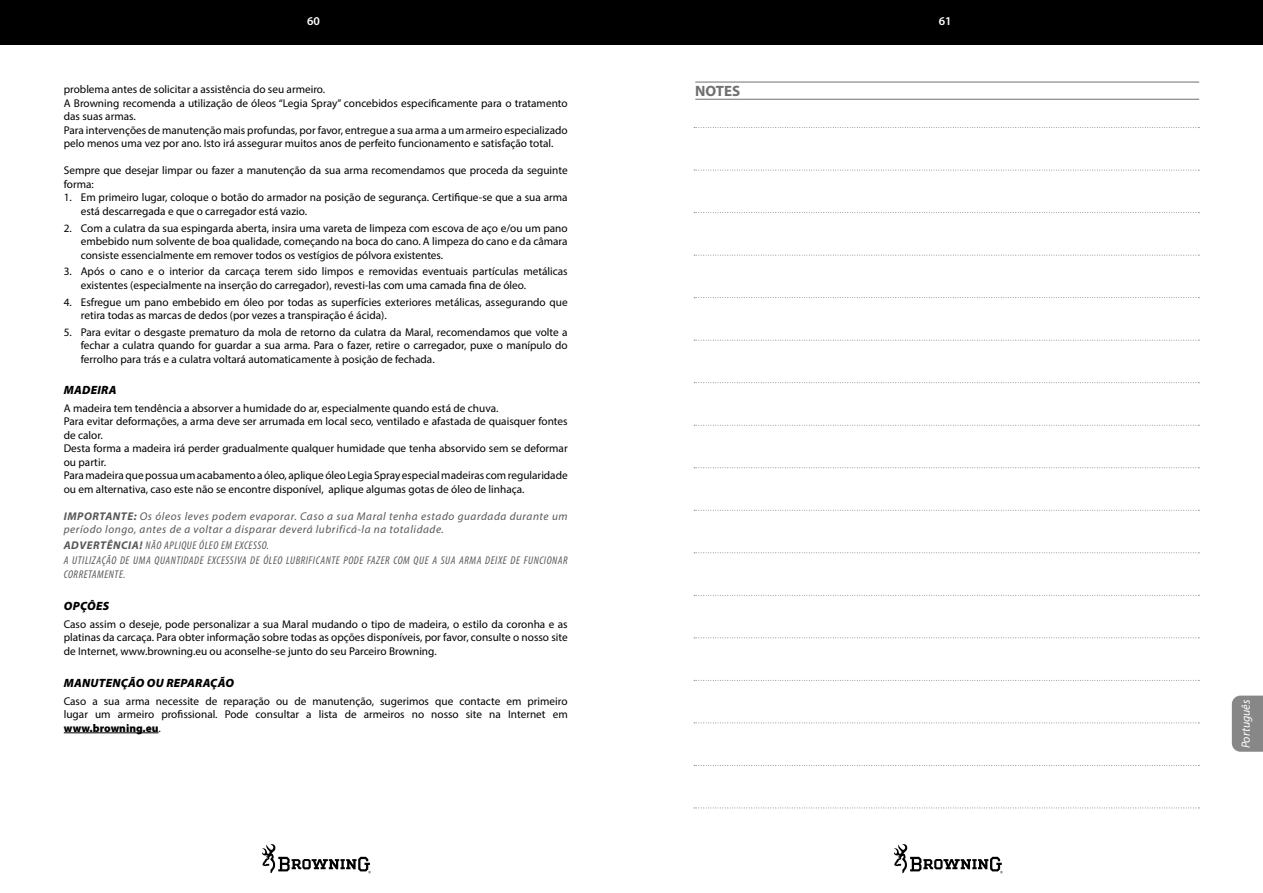
<style>
.page{position:relative;width:1263px;height:893px;background:#fff}
.page>*{position:absolute;margin:0;border:0;box-sizing:border-box;transform-origin:0 0}
.t1{font:700 15px "Myriad Pro";color:#706f6f}
.t2{font:italic 900 12px "Myriad Pro";letter-spacing:.02em;color:#000}
.t3{font:italic 12px "Myriad Pro";color:#fff}
.t4{font:600 12px "Myriad Pro";color:#fff}
.t5{font:11.25px/13.5px "Myriad Pro";color:#000}
.t6{font:italic 11.25px/13.5px "Myriad Pro";letter-spacing:.05em;color:#575756}
.t7{font:italic condensed 11.25px/15.6px "Myriad Pro";letter-spacing:.05em;color:#575756}
.s1{font-weight:700}
.s2{font-weight:700;font-stretch:normal}
.s3{font-weight:900}
</style>
<div class="page">
<div style="left:0;top:0;width:1263px;height:45px;background:#000"></div>
<svg style="left:262px;top:844px;width:109px;height:29px"></svg>
<svg style="left:894px;top:844px;width:109px;height:29px"></svg>
<div style="left:1232px;top:696px;width:31px;height:56px;background:#878787"></div>
<hr style="left:64px;top:732px;width:95px;height:1px;background:#000">
<hr style="left:695px;top:82px;width:504px;height:1px;background:#706f6f">
<hr style="left:695px;top:99px;width:504px;height:1px;background:#706f6f">
<svg style="left:694px;top:127px;width:505px;height:1px"></svg>
<svg style="left:694px;top:170px;width:505px;height:1px"></svg>
<svg style="left:694px;top:212px;width:505px;height:1px"></svg>
<svg style="left:694px;top:255px;width:505px;height:1px"></svg>
<svg style="left:694px;top:297px;width:505px;height:1px"></svg>
<svg style="left:694px;top:340px;width:505px;height:1px"></svg>
<svg style="left:694px;top:382px;width:505px;height:1px"></svg>
<svg style="left:694px;top:425px;width:505px;height:1px"></svg>
<svg style="left:694px;top:467px;width:505px;height:1px"></svg>
<svg style="left:694px;top:510px;width:505px;height:1px"></svg>
<svg style="left:694px;top:552px;width:505px;height:1px"></svg>
<svg style="left:694px;top:595px;width:505px;height:1px"></svg>
<svg style="left:694px;top:637px;width:505px;height:1px"></svg>
<svg style="left:694px;top:680px;width:505px;height:1px"></svg>
<svg style="left:694px;top:722px;width:505px;height:1px"></svg>
<svg style="left:694px;top:765px;width:505px;height:1px"></svg>
<svg style="left:694px;top:807px;width:505px;height:1px"></svg>
<p class="t4" style="left:307px;top:13px;width:14px">60</p>
<p class="t4" style="left:939px;top:13px;width:14px">61</p>
<p class="t5" style="left:64px;top:83px;width:505px">problema antes de solicitar a assistência do seu armeiro.<br>A Browning recomenda a utilização de óleos “Legia Spray” concebidos especificamente para o tratamento das suas armas.<br>Para intervenções de manutenção mais profundas, por favor, entregue a sua arma a um armeiro especializado pelo menos uma vez por ano. Isto irá assegurar muitos anos de perfeito funcionamento e satisfação total.</p>
<p class="t5" style="left:64px;top:164px;width:505px">Sempre que desejar limpar ou fazer a manutenção da sua arma recomendamos que proceda da seguinte forma:</p>
<p class="t5" style="left:81px;top:191px;width:488px;text-indent:-17px">1. Em primeiro lugar, coloque o botão do armador na posição de segurança. Certifique-se que a sua arma está descarregada e que o carregador está vazio.</p>
<p class="t5" style="left:81px;top:221px;width:488px;text-align:justify;text-indent:-17px">2. Com a culatra da sua espingarda aberta, insira uma vareta de limpeza com escova de aço e/ou um pano embebido num solvente de boa qualidade, começando na boca do cano. A limpeza do cano e da câmara consiste essencialmente em remover todos os vestígios de pólvora existentes.</p>
<p class="t5" style="left:81px;top:265px;width:488px;text-indent:-17px">3. Após o cano e o interior da carcaça terem sido limpos e removidas eventuais partículas metálicas existentes (especialmente na inserção do carregador), revesti-las com uma camada fina de óleo.</p>
<p class="t5" style="left:81px;top:295px;width:488px;text-indent:-17px">4. Esfregue um pano embebido em óleo por todas as superfícies exteriores metálicas, assegurando que retira todas as marcas de dedos (por vezes a transpiração é ácida).</p>
<p class="t5" style="left:81px;top:325px;width:488px;text-align:justify;text-indent:-17px">5. Para evitar o desgaste prematuro da mola de retorno da culatra da Maral, recomendamos que volte a fechar a culatra quando for guardar a sua arma. Para o fazer, retire o carregador, puxe o manípulo do ferrolho para trás e a culatra voltará automaticamente à posição de fechada.</p>
<p class="t2" style="left:64px;top:383px;width:54px">MADEIRA</p>
<p class="t5" style="left:64px;top:401px;width:505px">A madeira tem tendência a absorver a humidade do ar, especialmente quando está de chuva.<br>Para evitar deformações, a arma deve ser arrumada em local seco, ventilado e afastada de quaisquer fontes de calor.<br>Desta forma a madeira irá perder gradualmente qualquer humidade que tenha absorvido sem se deformar ou partir.<br>Para madeira que possua um acabamento a óleo, aplique óleo Legia Spray especial madeiras com regularidade ou em alternativa, caso este não se encontre disponível, aplique algumas gotas de óleo de linhaça.</p>
<p class="t6" style="left:64px;top:509px;width:505px"><span class="s1">IMPORTANTE:</span> Os óleos leves podem evaporar. Caso a sua Maral tenha estado guardada durante um período longo, antes de a voltar a disparar deverá lubrificá-la na totalidade.</p>
<p class="t7" style="left:64px;top:537px;width:505px"><span class="s2">ADVERTÊNCIA!</span> NÃO APLIQUE ÓLEO EM EXCESSO.<br>A UTILIZAÇÃO DE UMA QUANTIDADE EXCESSIVA DE ÓLEO LUBRIFICANTE PODE FAZER COM QUE A SUA ARMA DEIXE DE FUNCIONAR</p>
<p class="t7" style="left:64px;top:566px;width:63px">CORRETAMENTE.</p>
<p class="t2" style="left:64px;top:599px;width:47px">OPÇÔES</p>
<p class="t5" style="left:64px;top:617px;width:505px;text-align:justify">Caso assim o deseje, pode personalizar a sua Maral mudando o tipo de madeira, o estilo da coronha e as platinas da carcaça. Para obter informação sobre todas as opções disponíveis, por favor, consulte o nosso site de Internet, www.browning.eu ou aconselhe-se junto do seu Parceiro Browning.</p>
<p class="t2" style="left:64px;top:676px;width:172px">MANUTENÇÃO OU REPARAÇÃO</p>
<p class="t5" style="left:64px;top:694px;width:505px;text-align:justify">Caso a sua arma necessite de reparação ou de manutenção, sugerimos que contacte em primeiro lugar um armeiro profissional. Pode consultar a lista de armeiros no nosso site na Internet em <span class="s3">www.browning.eu</span>.</p>
<h1 class="t1" style="left:695px;top:81px;width:47px">NOTES</h1>
<p class="t3" style="left:1238px;top:748px;width:50px;rotate:-90deg">Português</p>
</div>
